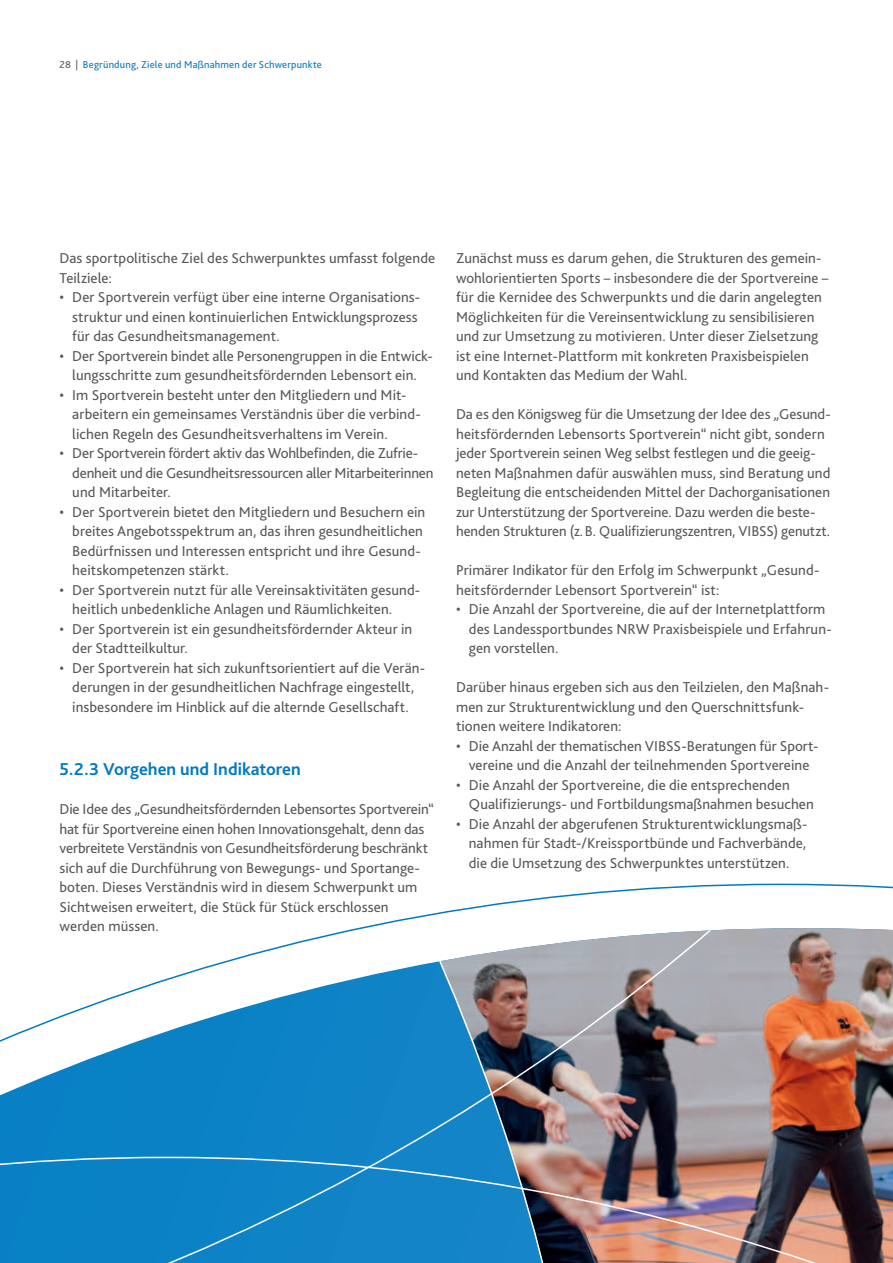
<style>
.page{position:relative;width:893px;height:1263px;background:#fff}
.page>*{position:absolute;margin:0;border:0;box-sizing:border-box;transform-origin:0 0}
.t1{font:700 18px "Bliss 2";color:#007ac0}
.t2{font:15px/19.5px "Bliss 2";color:#57585a}
.t3{font:10.5px "Bliss 2";letter-spacing:.02em;color:#007ac0}
.s1{color:#57585a}
</style>
<div class="page">
<img style="left:0;top:884px;width:893px;height:379px">
<p class="t3" style="left:60px;top:60px;width:264px"><span class="s1">28 |</span> Begründung, Ziele und Maßnahmen der Schwerpunkte</p>
<p class="t2" style="left:60px;top:250px;width:377px">Das sportpolitische Ziel des Schwerpunktes umfasst folgende<br>Teilziele:</p>
<p class="t2" style="left:72px;top:289px;width:349px;text-indent:-13px">• Der Sportverein verfügt über eine interne Organisations&shy;struktur und einen kontinuierlichen Entwicklungsprozess für das Gesundheitsmanagement.</p>
<p class="t2" style="left:60px;top:347px;width:375px;text-align:center">• Der Sportverein bindet alle Personengruppen in die Entwick&shy;lungsschritte zum gesundheitsfördernden Lebensort ein.</p>
<p class="t2" style="left:72px;top:386px;width:350px;text-indent:-13px">• Im Sportverein besteht unter den Mitgliedern und Mit&shy;arbeitern ein gemeinsames Verständnis über die verbind&shy;lichen Regeln des Gesundheitsverhaltens im Verein.</p>
<p class="t2" style="left:72px;top:445px;width:363px;text-indent:-13px">• Der Sportverein fördert aktiv das Wohlbefinden, die Zufrie - denheit und die Gesundheitsressourcen aller Mitarbeiterinnen und Mitarbeiter.</p>
<p class="t2" style="left:72px;top:503px;width:355px;text-indent:-13px">• Der Sportverein bietet den Mitgliedern und Besuchern ein breites Angebotsspektrum an, das ihren gesundheitlichen Bedürfnissen und Interessen entspricht und ihre Gesund&shy;heitskompetenzen stärkt.</p>
<p class="t2" style="left:72px;top:581px;width:350px;text-indent:-13px">• Der Sportverein nutzt für alle Vereinsaktivitäten gesund&shy;heitlich unbedenkliche Anlagen und Räumlichkeiten.</p>
<p class="t2" style="left:72px;top:620px;width:341px;text-indent:-13px">• Der Sportverein ist ein gesundheitsfördernder Akteur in der Stadtteilkultur.</p>
<p class="t2" style="left:60px;top:659px;width:367px;text-align:center">• Der Sportverein hat sich zukunftsorientiert auf die Verän&shy;derungen in der gesundheitlichen Nachfrage eingestellt, insbesondere im Hinblick auf die alternde Gesellschaft.</p>
<p class="t1" style="left:60px;top:762px;width:243px">5.2.3 Vorgehen und Indikatoren</p>
<p class="t2" style="left:60px;top:801px;width:376px">Die Idee des „Gesundheitsfördernden Lebensortes Sportverein“ hat für Sportvereine einen hohen Innovationsgehalt, denn das verbreitete Verständnis von Gesundheitsförderung beschränkt sich auf die Durchführung von Bewegungs- und Sportange&shy;boten. Dieses Verständnis wird in diesem Schwerpunkt um Sichtweisen erweitert, die Stück für Stück erschlossen werden müssen.</p>
<p class="t2" style="left:456px;top:250px;width:374px">Zunächst muss es darum gehen, die Strukturen des gemein&shy;wohlorientierten Sports – insbesondere die der Sportvereine – für die Kernidee des Schwerpunkts und die darin angelegten Möglichkeiten für die Vereinsentwicklung zu sensibilisieren und zur Umsetzung zu motivieren. Unter dieser Zielsetzung ist eine Internet-Plattform mit konkreten Praxisbeispielen und Kontakten das Medium der Wahl.</p>
<p class="t2" style="left:456px;top:406px;width:376px">Da es den Königsweg für die Umsetzung der Idee des „Gesund&shy;heitsfördernden Lebensorts Sportverein“ nicht gibt, sondern jeder Sportverein seinen Weg selbst festlegen und die geeig&shy;neten Maßnahmen dafür auswählen muss, sind Beratung und Begleitung die entscheidenden Mittel der Dachorganisationen zur Unterstützung der Sportvereine. Dazu werden die beste&shy;henden Strukturen (z.B. Qualifizierungszentren, VIBSS) genutzt.</p>
<p class="t2" style="left:456px;top:562px;width:365px">Primärer Indikator für den Erfolg im Schwerpunkt „Gesund&shy;heitsfördernder Lebensort Sportverein“ ist:</p>
<p class="t2" style="left:469px;top:601px;width:364px;text-indent:-13px">• Die Anzahl der Sportvereine, die auf der Internetplattform des Landessportbundes NRW Praxisbeispiele und Erfahrun&shy;gen vorstellen.</p>
<p class="t2" style="left:456px;top:679px;width:374px">Darüber hinaus ergeben sich aus den Teilzielen, den Maßnah&shy;men zur Strukturentwicklung und den Querschnittsfunk&shy;tionen weitere Indikatoren:</p>
<p class="t2" style="left:456px;top:737px;width:364px;text-align:center">• Die Anzahl der thematischen VIBSS-Beratungen für Sport&shy;vereine und die Anzahl der teilnehmenden Sportvereine</p>
<p class="t2" style="left:469px;top:776px;width:347px;text-indent:-13px">• Die Anzahl der Sportvereine, die die entsprechenden<br>Qualifizierungs- und Fortbildungsmaßnahmen besuchen</p>
<p class="t2" style="left:469px;top:815px;width:340px;text-align:justify;text-indent:-13px">• Die Anzahl der abgerufenen Strukturentwicklungsmaß&shy;nahmen für Stadt-/Kreissportbünde und Fachverbände, die die Umsetzung des Schwerpunktes unterstützen.</p>
</div>
